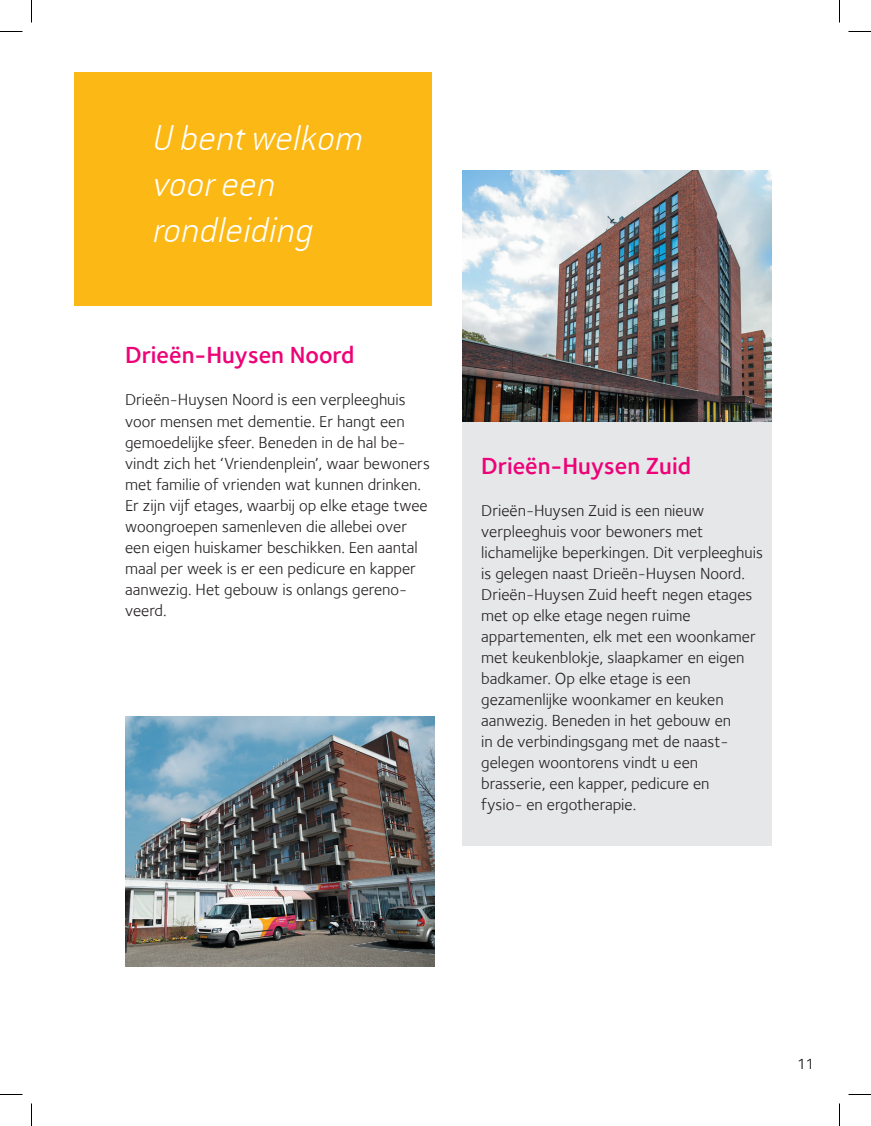
<style>
.page{position:relative;width:871px;height:1126px;background:#fff}
.page>*{position:absolute;margin:0;border:0;box-sizing:border-box;transform-origin:0 0}
.t1{font:39px/46px "Conduit Ex Lt OSITCTT Italic";color:#fff}
.t2{font:600 24px "Foundry Sterling";color:#ed0277}
.t3{font:16.5px/21px "Foundry Sterling Book OSF";color:#231f20}
.t4{font:300 15px "Foundry Sterling";color:#231f20}
</style>
<div class="page">
<div style="left:462px;top:171px;width:309px;height:675px;background:#e6e7e9"></div>
<img style="left:125px;top:716px;width:309px;height:251px">
<img style="left:462px;top:171px;width:309px;height:251px">
<div style="left:74px;top:72px;width:357px;height:234px;background:#fcb814"></div>
<svg style="left:0;top:31px;width:22px;height:1px"></svg>
<svg style="left:848px;top:31px;width:23px;height:1px"></svg>
<svg style="left:0;top:1094px;width:22px;height:1px"></svg>
<svg style="left:848px;top:1094px;width:23px;height:1px"></svg>
<svg style="left:31px;top:0;width:1px;height:22px"></svg>
<svg style="left:31px;top:1103px;width:1px;height:23px"></svg>
<svg style="left:839px;top:0;width:1px;height:22px"></svg>
<svg style="left:839px;top:1103px;width:1px;height:23px"></svg>
<h1 class="t1" style="left:153px;top:114px;width:213px">U bent welkom voor een rondleiding</h1>
<h2 class="t2" style="left:125px;top:341px;width:231px">Drieën-Huysen Noord</h2>
<p class="t3" style="left:125px;top:389px;width:306px">Drieën-Huysen Noord is een verpleeghuis voor mensen met dementie. Er hangt een gemoedelijke sfeer. Beneden in de hal be&shy;vindt zich het ‘Vriendenplein’, waar bewoners met familie of vrienden wat kunnen drinken.<br>Er zijn vijf etages, waarbij op elke etage twee woongroepen samenleven die allebei over een eigen huiskamer beschikken. Een aantal maal per week is er een pedicure en kapper aanwezig. Het gebouw is onlangs gereno&shy;veerd.</p>
<h2 class="t2" style="left:481px;top:452px;width:211px">Drieën-Huysen Zuid</h2>
<p class="t3" style="left:481px;top:500px;width:283px">Drieën-Huysen Zuid is een nieuw verpleeghuis voor bewoners met lichamelijke beperkingen. Dit verpleeghuis is gelegen naast Drieën-Huysen Noord.<br>Drieën-Huysen Zuid heeft negen etages met op elke etage negen ruime appartementen, elk met een woonkamer met keukenblokje, slaapkamer en eigen badkamer. Op elke etage is een gezamenlijke woonkamer en keuken aanwezig. Beneden in het gebouw en<br>in de verbindingsgang met de naast&shy;gelegen woontorens vindt u een brasserie, een kapper, pedicure en<br>fysio- en ergotherapie.</p>
<p class="t4" style="left:797px;top:1055px;width:19px">11</p>
</div>
